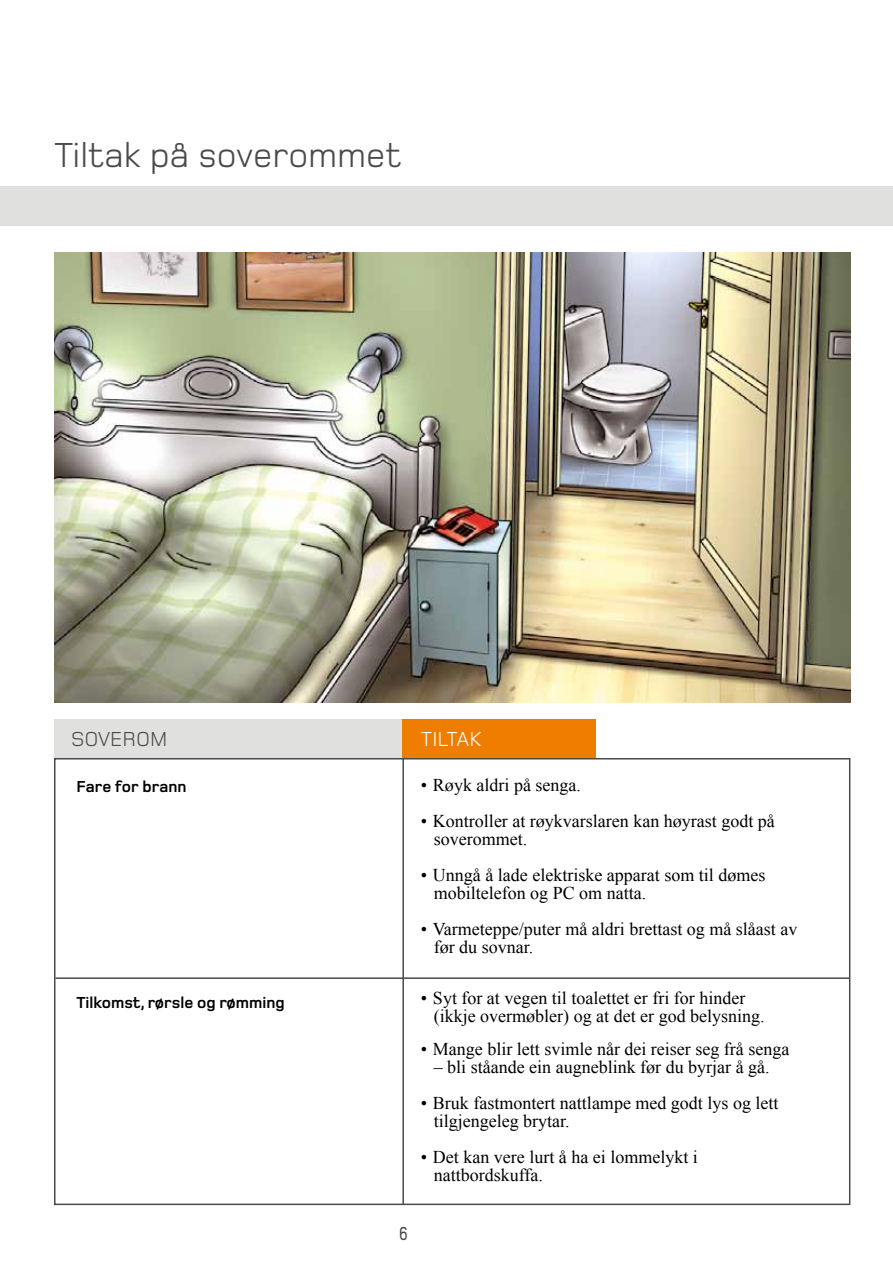
<style>
.page{position:relative;width:893px;height:1263px;background:#fff}
.page>*{position:absolute;margin:0;border:0;box-sizing:border-box;transform-origin:0 0}
.t1{font:36px "Foundry Monoline";color:#4a4a49}
.t2{font:21px "Foundry Monoline";color:#4a4a49}
.t3{font:21px "Foundry Monoline";color:#fff}
.t4{font:500 19.5px "Foundry Monoline";color:#4a4a49;scale:.8 1}
.t5{font:18px/18px "Times New Roman";color:#000}
.t6{font:700 16.5px "Foundry Monoline";color:#000}
</style>
<div class="page">
<div style="left:0;top:186px;width:893px;height:39px;background:#e0e0df"></div>
<div style="left:54px;top:719px;width:348px;height:136px;background:#e0e0df"></div>
<div style="left:402px;top:719px;width:194px;height:136px;background:#ef7d00"></div>
<div style="left:54px;top:758px;width:796px;height:447px;background:#fff;border:2px solid #4a4a49"></div>
<hr style="left:402px;top:758px;width:2px;height:447px;background:#4a4a49">
<img style="left:54px;top:252px;width:796px;height:450px">
<hr style="left:56px;top:977px;width:794px;height:2px;background:#4a4a49">
<h1 class="t1" style="left:54px;top:136px;width:349px">Tiltak på soverommet</h1>
<p class="t2" style="left:71px;top:728px;width:98px">Soverom</p>
<p class="t3" style="left:421px;top:728px;width:62px">Tiltak</p>
<p class="t6" style="left:77px;top:778px;width:111px">Fare for brann</p>
<p class="t5" style="left:421px;top:776px;width:161px">• Røyk aldri på senga.</p>
<p class="t5" style="left:434px;top:812px;width:343px;text-indent:-13px">• Kontroller at røykvarslaren kan høyrast godt på soverommet.</p>
<p class="t5" style="left:434px;top:866px;width:333px;text-indent:-13px">• Unngå å lade elektriske apparat som til dømes mobiltelefon og PC om natta.</p>
<p class="t5" style="left:434px;top:920px;width:365px;text-indent:-13px">• Varmeteppe/puter må aldri brettast og må slåast av før du sovnar.</p>
<p class="t5" style="left:434px;top:989px;width:332px;text-indent:-13px">• Syt for at vegen til toalettet er fri for hinder (ikkje overmøbler) og at det er god belysning.</p>
<p class="t5" style="left:421px;top:1040px;width:370px">• Mange blir lett svimle når dei reiser seg frå senga</p>
<p class="t5" style="left:434px;top:1058px;width:337px">– bli ståande ein augneblink før du byrjar å gå.</p>
<p class="t5" style="left:434px;top:1094px;width:346px;text-indent:-13px">• Bruk fastmontert nattlampe med godt lys og lett tilgjengeleg brytar.</p>
<p class="t5" style="left:434px;top:1148px;width:266px;text-indent:-13px">• Det kan vere lurt å ha ei lommelykt i nattbordskuffa.</p>
<p class="t6" style="left:77px;top:994px;width:210px">Tilkomst, rørsle og rømming</p>
<p class="t4" style="left:399px;top:1223px;width:13px">6</p>
</div>
